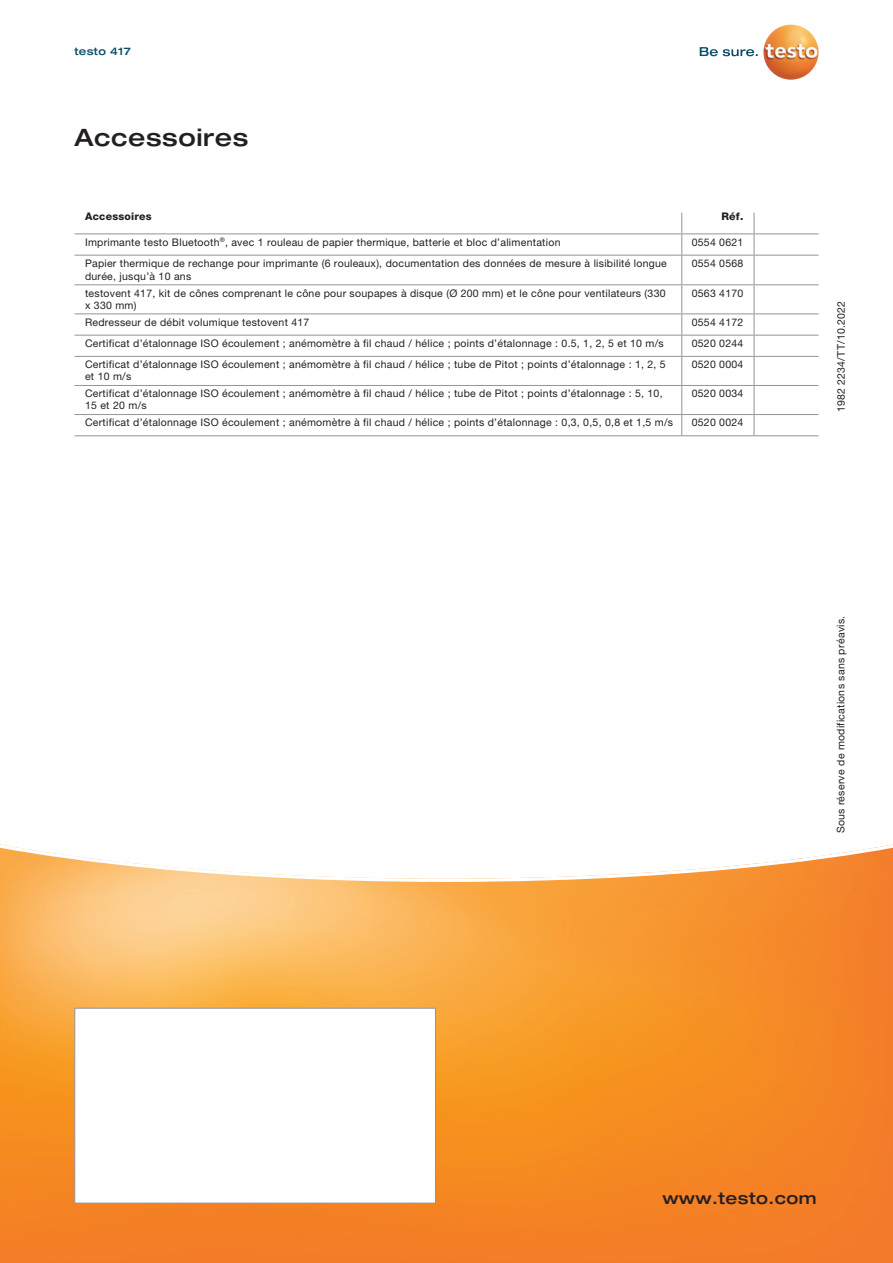
<style>
.page{position:relative;width:893px;height:1263px;background:#fff}
.page>*{position:absolute;margin:0;border:0;box-sizing:border-box;transform-origin:0 0}
.t1{font:500 expanded 24px "Helvetica Neue LTW1 G";letter-spacing:.025em;color:#231f20}
.t2{font:500 expanded 16.5px "Helvetica Neue LTW1 G";letter-spacing:.025em;color:#231f20}
.t3{font:10.5px/12px "Helvetica Neue LTW1 G";letter-spacing:.025em;color:#231f20}
.t4{font:800 10.5px "Helvetica Neue LTW1 G";letter-spacing:.025em;color:#231f20}
.t5{font:500 expanded 10.5px "Helvetica Neue LTW1 G";letter-spacing:.025em;color:#074f64}
</style>
<div class="page">
<svg style="left:700px;top:47px;width:58px;height:9px"></svg>
<img style="left:763px;top:24px;width:56px;height:56px;border-radius:28px">
<svg style="left:0;top:844px;width:893px;height:419px;background:#f79e46"></svg>
<div style="left:74px;top:1008px;width:362px;height:195px;background:#fff;border:1px solid #939598"></div>
<hr style="left:74px;top:233px;width:608px;height:1px;background:#939598">
<hr style="left:682px;top:233px;width:72px;height:1px;background:#939598">
<hr style="left:754px;top:233px;width:65px;height:1px;background:#939598">
<hr style="left:74px;top:255px;width:608px;height:1px;background:#939598">
<hr style="left:682px;top:255px;width:72px;height:1px;background:#939598">
<hr style="left:754px;top:255px;width:65px;height:1px;background:#939598">
<hr style="left:74px;top:284px;width:608px;height:1px;background:#939598">
<hr style="left:682px;top:284px;width:72px;height:1px;background:#939598">
<hr style="left:754px;top:284px;width:65px;height:1px;background:#939598">
<hr style="left:74px;top:313px;width:608px;height:1px;background:#939598">
<hr style="left:682px;top:313px;width:72px;height:1px;background:#939598">
<hr style="left:754px;top:313px;width:65px;height:1px;background:#939598">
<hr style="left:74px;top:335px;width:608px;height:1px;background:#939598">
<hr style="left:682px;top:335px;width:72px;height:1px;background:#939598">
<hr style="left:754px;top:335px;width:65px;height:1px;background:#939598">
<hr style="left:74px;top:356px;width:608px;height:1px;background:#939598">
<hr style="left:682px;top:356px;width:72px;height:1px;background:#939598">
<hr style="left:754px;top:356px;width:65px;height:1px;background:#939598">
<hr style="left:74px;top:385px;width:608px;height:1px;background:#939598">
<hr style="left:682px;top:385px;width:72px;height:1px;background:#939598">
<hr style="left:754px;top:385px;width:65px;height:1px;background:#939598">
<hr style="left:74px;top:414px;width:608px;height:1px;background:#939598">
<hr style="left:682px;top:414px;width:72px;height:1px;background:#939598">
<hr style="left:754px;top:414px;width:65px;height:1px;background:#939598">
<hr style="left:74px;top:435px;width:608px;height:1px;background:#939598">
<hr style="left:682px;top:435px;width:72px;height:1px;background:#939598">
<hr style="left:754px;top:435px;width:65px;height:1px;background:#939598">
<svg style="left:681px;top:213px;width:1px;height:222px"></svg>
<svg style="left:754px;top:213px;width:1px;height:222px"></svg>
<p class="t5" style="left:74px;top:44px;width:58px">testo 417</p>
<h1 class="t1" style="left:74px;top:122px;width:175px">Accessoires</h1>
<p class="t4" style="left:85px;top:210px;width:68px">Accessoires</p>
<p class="t4" style="left:721px;top:210px;width:23px">Réf.</p>
<p class="t3" style="left:85px;top:236px;width:477px">Imprimante testo Bluetooth<sup>®</sup>, avec 1 rouleau de papier thermique, batterie et bloc d’alimentation</p>
<p class="t3" style="left:692px;top:236px;width:53px">0554 0621</p>
<p class="t3" style="left:85px;top:257px;width:583px;line-height:12.6px">Papier thermique de rechange pour imprimante (6 rouleaux), documentation des données de mesure à lisibilité longue durée, jusqu’à 10 ans</p>
<p class="t3" style="left:692px;top:257px;width:53px">0554 0568</p>
<p class="t3" style="left:85px;top:287px;width:582px">testovent 417, kit de cônes comprenant le cône pour soupapes à disque (Ø 200 mm) et le cône pour ventilateurs (330 x 330 mm)</p>
<p class="t3" style="left:692px;top:287px;width:53px">0563 4170</p>
<p class="t3" style="left:85px;top:316px;width:226px">Redresseur de débit volumique testovent 417</p>
<p class="t3" style="left:692px;top:316px;width:53px">0554 4172</p>
<p class="t3" style="left:85px;top:337px;width:580px">Certificat d’étalonnage ISO écoulement ; anémomètre à fil chaud / hélice ; points d’étalonnage : 0.5, 1, 2, 5 et 10 m/s</p>
<p class="t3" style="left:692px;top:337px;width:53px">0520 0244</p>
<p class="t3" style="left:85px;top:358px;width:582px">Certificat d’étalonnage ISO écoulement ; anémomètre à fil chaud / hélice ; tube de Pitot ; points d’étalonnage : 1, 2, 5 et 10 m/s</p>
<p class="t3" style="left:692px;top:358px;width:53px">0520 0004</p>
<p class="t3" style="left:85px;top:387px;width:579px">Certificat d’étalonnage ISO écoulement ; anémomètre à fil chaud / hélice ; tube de Pitot ; points d’étalonnage : 5, 10,<br>15 et 20 m/s</p>
<p class="t3" style="left:692px;top:387px;width:53px">0520 0034</p>
<p class="t3" style="left:85px;top:416px;width:589px">Certificat d’étalonnage ISO écoulement ; anémomètre à fil chaud / hélice ; points d’étalonnage : 0,3, 0,5, 0,8 et 1,5 m/s</p>
<p class="t3" style="left:692px;top:416px;width:53px">0520 0024</p>
<p class="t3" style="left:835px;top:412px;width:113px;rotate:-90deg">1982 2234/TT/10.2022</p>
<p class="t3" style="left:835px;top:833px;width:219px;rotate:-90deg">Sous réserve de modifications sans préavis.</p>
<h2 class="t2" style="left:662px;top:1187px;width:156px">www.testo.com</h2>
</div>
